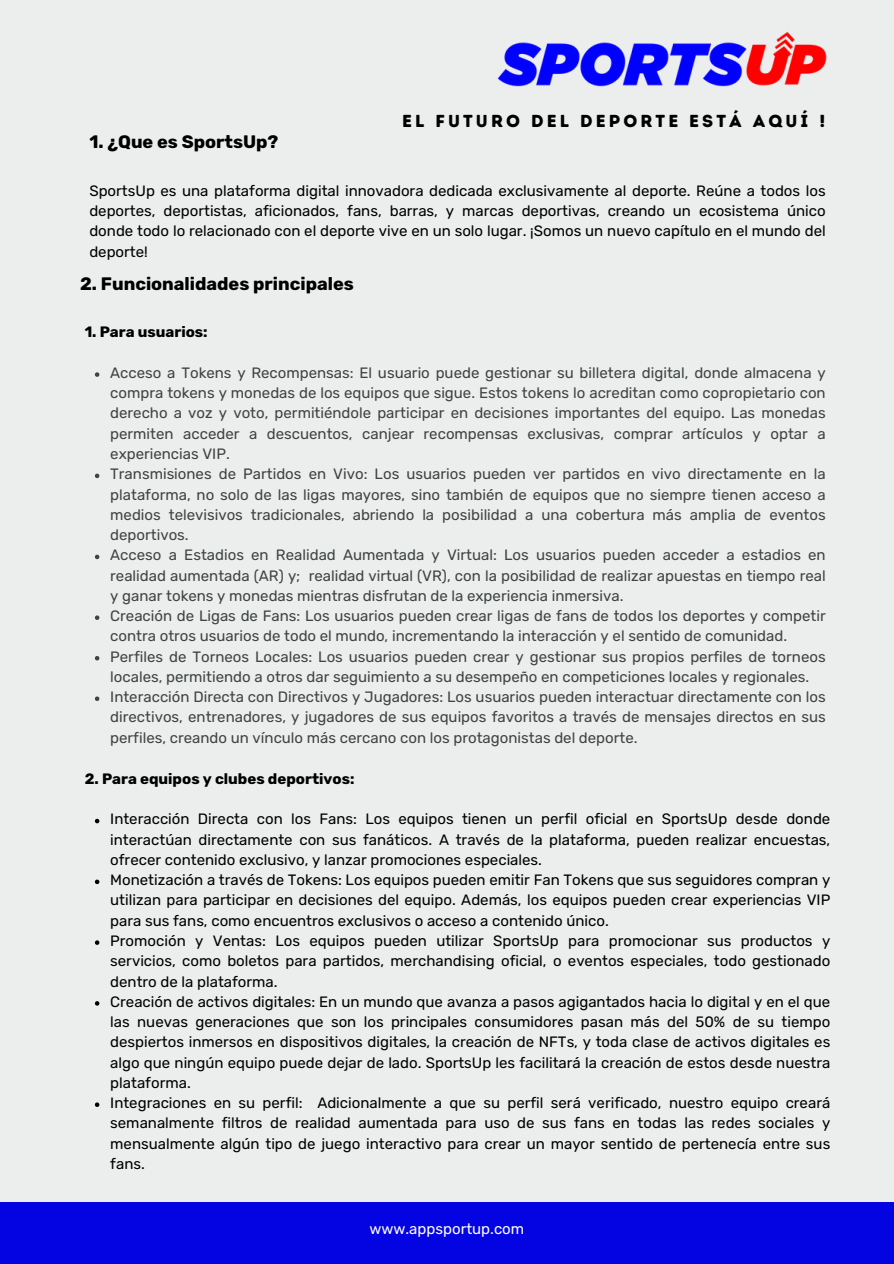
<style>
.page{position:relative;width:894px;height:1264px;background:#fff}
.page>*{position:absolute;margin:0;border:0;box-sizing:border-box;transform-origin:0 0}
.t1{font:700 18px "Rubik";color:#000}
.t2{font:17.4px "Intro Rust Base";letter-spacing:.18em;color:#000}
.t3{font:15px/20.2px "Rubik";color:#000;text-align:justify}
.t4{font:15px/20.2px "Rubik";color:#3f4440;text-align:justify}
.t5{font:700 15px "Rubik";color:#000}
.t6{font:15px "Rubik";color:#fff}
</style>
<div class="page">
<div style="left:0;top:0;width:893px;height:1263px;background:#eceeed"></div>
<div style="left:0;top:1201px;width:893px;height:62px;background:#0404e2"></div>
<svg style="left:95px;top:372px;width:4px;height:5px"></svg>
<svg style="left:95px;top:473px;width:4px;height:5px"></svg>
<svg style="left:95px;top:554px;width:4px;height:5px"></svg>
<svg style="left:95px;top:615px;width:4px;height:5px"></svg>
<svg style="left:95px;top:656px;width:4px;height:4px"></svg>
<svg style="left:95px;top:696px;width:4px;height:5px"></svg>
<svg style="left:95px;top:818px;width:4px;height:5px"></svg>
<svg style="left:95px;top:879px;width:4px;height:5px"></svg>
<svg style="left:95px;top:940px;width:4px;height:4px"></svg>
<svg style="left:95px;top:1001px;width:4px;height:4px"></svg>
<svg style="left:95px;top:1102px;width:4px;height:4px"></svg>
<img style="left:497px;top:31px;width:330px;height:56px">
<p class="t2" style="left:402px;top:110px;width:424px">EL FUTURO DEL DEPORTE ESTÁ AQUÍ !</p>
<h1 class="t1" style="left:89px;top:132px;width:191px">1. ¿Que es SportsUp?</h1>
<h2 class="t3" style="left:89px;top:180px;width:737px">SportsUp es una plataforma digital innovadora dedicada exclusivamente al deporte. Reúne a todos los deportes, deportistas, aficionados, fans, barras, y marcas deportivas, creando un ecosistema único donde todo lo relacionado con el deporte vive en un solo lugar. ¡Somos un nuevo capítulo en el mundo del deporte!</h2>
<p class="t1" style="left:80px;top:273px;width:275px">2. Funcionalidades principales</p>
<h2 class="t5" style="left:85px;top:323px;width:124px">1. Para usuarios:</h2>
<h3 class="t4" style="left:110px;top:363px;width:716px">Acceso a Tokens y Recompensas: El usuario puede gestionar su billetera digital, donde almacena y compra tokens y monedas de los equipos que sigue. Estos tokens lo acreditan como copropietario con derecho a voz y voto, permitiéndole participar en decisiones importantes del equipo. Las monedas permiten acceder a descuentos, canjear recompensas exclusivas, comprar artículos y optar a experiencias VIP.</h3>
<p class="t4" style="left:110px;top:464px;width:716px">Transmisiones de Partidos en Vivo: Los usuarios pueden ver partidos en vivo directamente en la plataforma, no solo de las ligas mayores, sino también de equipos que no siempre tienen acceso a medios televisivos tradicionales, abriendo la posibilidad a una cobertura más amplia de eventos deportivos.</p>
<p class="t4" style="left:110px;top:545px;width:716px">Acceso a Estadios en Realidad Aumentada y Virtual: Los usuarios pueden acceder a estadios en realidad aumentada (AR) y; realidad virtual (VR), con la posibilidad de realizar apuestas en tiempo real y ganar tokens y monedas mientras disfrutan de la experiencia inmersiva.</p>
<p class="t4" style="left:110px;top:606px;width:716px">Creación de Ligas de Fans: Los usuarios pueden crear ligas de fans de todos los deportes y competir contra otros usuarios de todo el mundo, incrementando la interacción y el sentido de comunidad.</p>
<p class="t4" style="left:110px;top:646px;width:716px">Perfiles de Torneos Locales: Los usuarios pueden crear y gestionar sus propios perfiles de torneos locales, permitiendo a otros dar seguimiento a su desempeño en competiciones locales y regionales.</p>
<p class="t4" style="left:110px;top:687px;width:716px">Interacción Directa con Directivos y Jugadores: Los usuarios pueden interactuar directamente con los directivos, entrenadores, y jugadores de sus equipos favoritos a través de mensajes directos en sus perfiles, creando un vínculo más cercano con los protagonistas del deporte.</p>
<p class="t5" style="left:85px;top:770px;width:271px">2. Para equipos y clubes deportivos:</p>
<h3 class="t3" style="left:110px;top:809px;width:721px">Interacción Directa con los Fans: Los equipos tienen un perfil oficial en SportsUp desde donde interactúan directamente con sus fanáticos. A través de la plataforma, pueden realizar encuestas, ofrecer contenido exclusivo, y lanzar promociones especiales.</h3>
<p class="t3" style="left:110px;top:870px;width:721px">Monetización a través de Tokens: Los equipos pueden emitir Fan Tokens que sus seguidores compran y utilizan para participar en decisiones del equipo. Además, los equipos pueden crear experiencias VIP para sus fans, como encuentros exclusivos o acceso a contenido único.</p>
<p class="t3" style="left:110px;top:930px;width:721px">Promoción y Ventas: Los equipos pueden utilizar SportsUp para promocionar sus productos y servicios, como boletos para partidos, merchandising oficial, o eventos especiales, todo gestionado dentro de la plataforma.</p>
<p class="t3" style="left:110px;top:991px;width:721px">Creación de activos digitales: En un mundo que avanza a pasos agigantados hacia lo digital y en el que las nuevas generaciones que son los principales consumidores pasan más del 50% de su tiempo despiertos inmersos en dispositivos digitales, la creación de NFTs, y toda clase de activos digitales es algo que ningún equipo puede dejar de lado. SportsUp les facilitará la creación de estos desde nuestra plataforma.</p>
<p class="t3" style="left:110px;top:1092px;width:721px">Integraciones en su perfil: Adicionalmente a que su perfil será verificado, nuestro equipo creará semanalmente filtros de realidad aumentada para uso de sus fans en todas las redes sociales y mensualmente algún tipo de juego interactivo para crear un mayor sentido de pertenecía entre sus fans.</p>
<p class="t6" style="left:369px;top:1220px;width:156px">www.appsportup.com</p>
</div>
